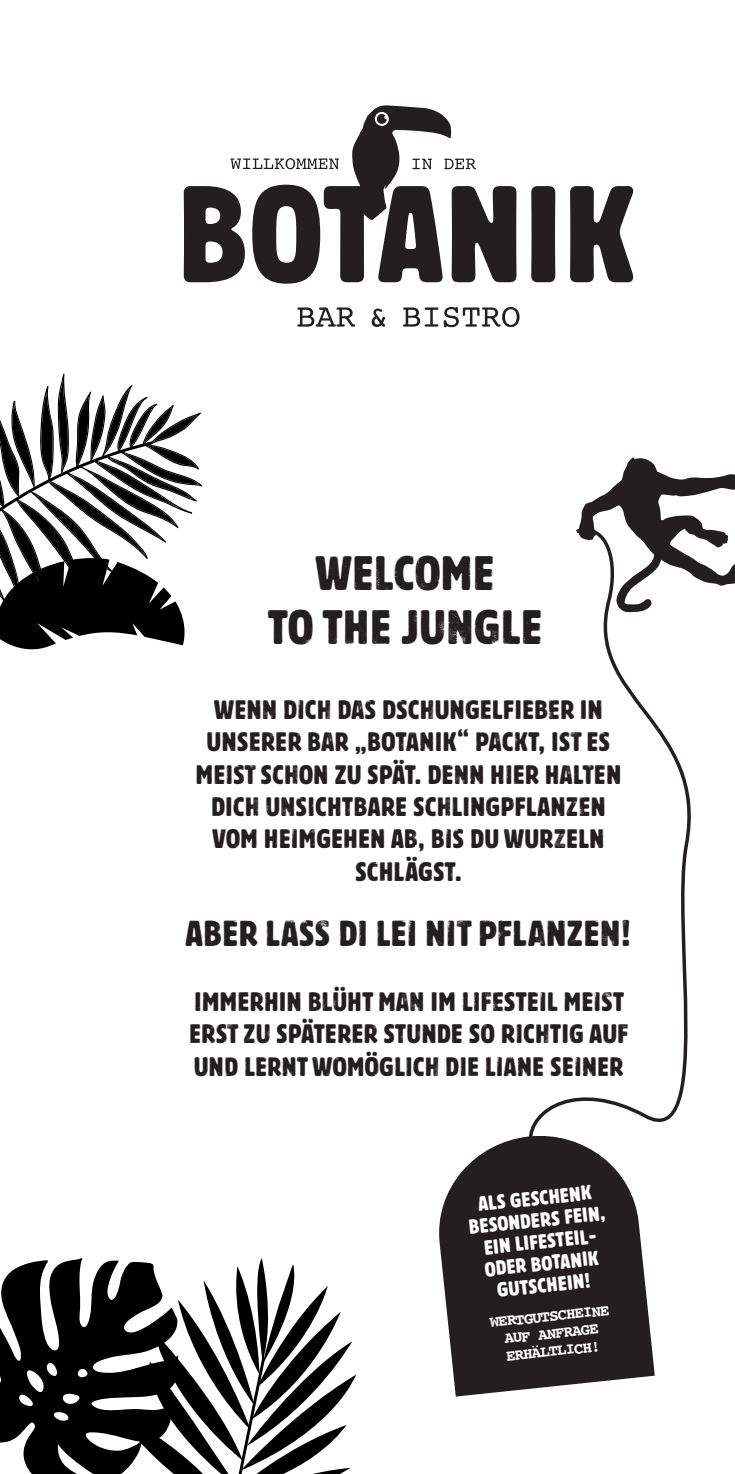
<style>
.page{position:relative;width:735px;height:1474px;background:#fff}
.page>*{position:absolute;margin:0;border:0;box-sizing:border-box;transform-origin:0 0}
.t1{font:49.88px/54.6px "Wood Heinz No 2";color:#231f20;text-align:center}
.t2{font:37.27px "Wood Heinz No 2";color:#231f20}
.t3{font:27.47px/32.4px "Wood Heinz No 2";color:#231f20;text-align:center}
.t4{font:21px/21.9px "Wood Heinz No 2 New";color:#fff;text-align:center}
.t5{font:700 15.75px/17.5px "Courier";color:#fff;text-align:center}
</style>
<div class="page">
<svg style="left:439px;top:1136px;width:215px;height:260px;fill:#231f20"></svg>
<svg style="left:297px;top:307px;width:58px;height:19px"></svg>
<svg style="left:371px;top:308px;width:14px;height:19px"></svg>
<svg style="left:403px;top:307px;width:116px;height:20px"></svg>
<div style="left:531px;top:186px;width:24px;height:96px;background:#231f20"></div>
<svg style="left:570px;top:186px;width:62px;height:96px"></svg>
<svg style="left:184px;top:105px;width:332px;height:179px"></svg>
<svg style="left:581px;top:457px;width:153px;height:129px"></svg>
<svg style="left:526px;top:521px;width:192px;height:637px"></svg>
<svg style="left:0;top:1258px;width:356px;height:215px"></svg>
<svg style="left:0;top:373px;width:202px;height:277px"></svg>
<h1 class="t1" style="left:267px;top:547px;width:276px">WELCOME<br>TO THE JUNGLE</h1>
<p class="t3" style="left:195px;top:694px;width:427px">WENN DICH DAS DSCHUNGELFIEBER IN<br>UNSERER BAR „BOTANIK“ PACKT, IST ES<br>MEIST SCHON ZU SPÄT. DENN HIER HALTEN<br>DICH UNSICHTBARE SCHLINGPFLANZEN<br>VOM HEIMGEHEN AB, BIS DU WURZELN<br>SCHLÄGST.</p>
<h2 class="t2" style="left:185px;top:911px;width:447px">ABER LASS DI LEI NIT PFLANZEN!</h2>
<p class="t3" style="left:189px;top:986px;width:440px;text-align:left">IMMERHIN BLÜHT MAN IM LIFESTEIL MEIST<br>ERST ZU SPÄTERER STUNDE SO RICHTIG AUF<br>UND LERNT WOMÖGLICH DIE LIANE SEINER</p>
<p class="t4" style="left:465px;top:1195px;width:138px;rotate:-6deg">ALS GESCHENK<br>BESONDERS FEIN,<br>EIN LIFESTEIL-<br>ODER BOTANIK<br>GUTSCHEIN!</p>
<p class="t5" style="left:488px;top:1312px;width:122px;rotate:-6deg">WERTGUTSCHEINE<br>AUF ANFRAGE<br>ERHÄLTLICH!</p>
</div>
